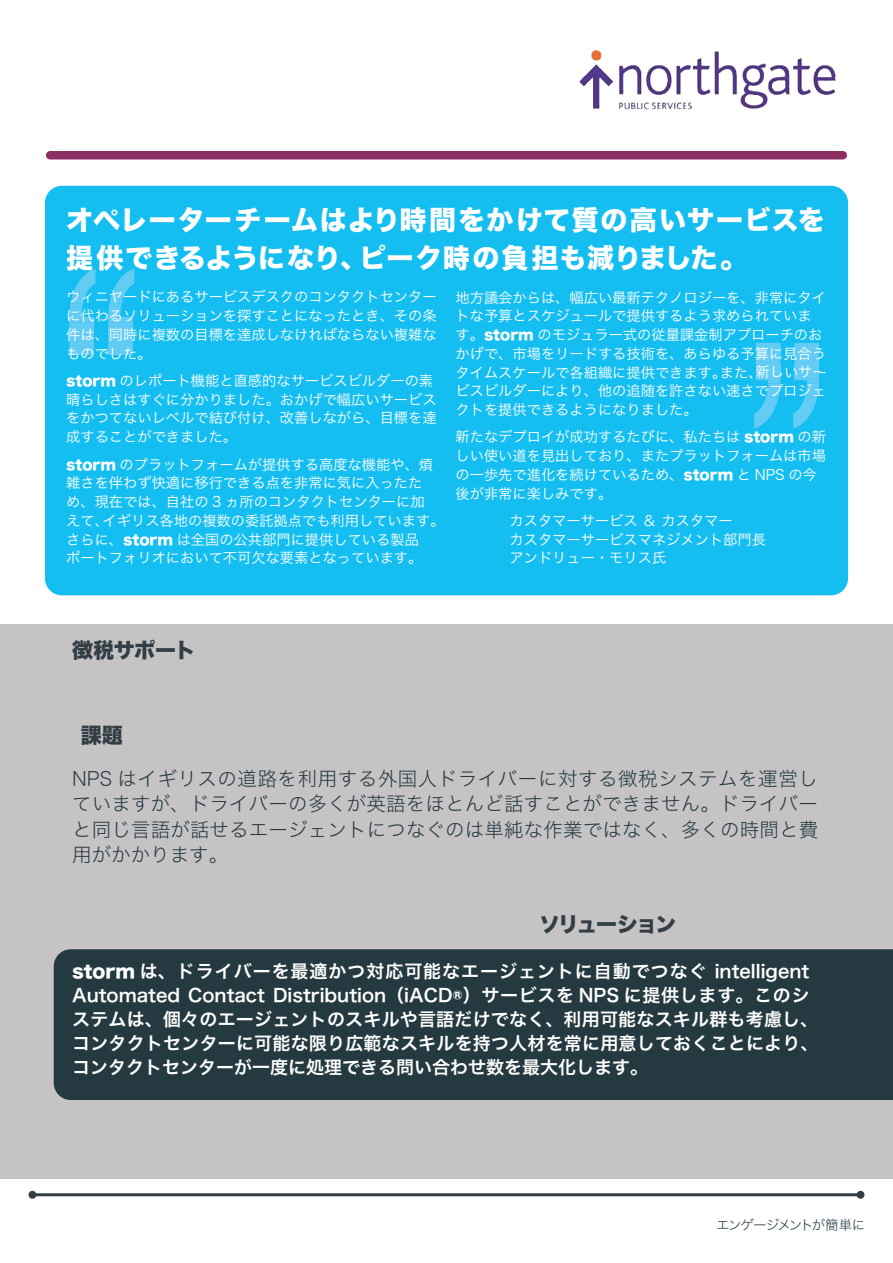
<style>
.page{position:relative;width:893px;height:1263px;background:#fff}
.page>*{position:absolute;margin:0;border:0;box-sizing:border-box;transform-origin:0 0}
.t1{font:27px "Hiragino Sans W8";letter-spacing:.045em;color:#fff}
.t2{font:27px "Hiragino Sans W8";letter-spacing:.025em;color:#fff}
.t3{font:21px "Hiragino Sans W8";letter-spacing:-.04em;color:#323e44}
.t4{font:21px "Hiragino Sans W8";letter-spacing:-.08em;color:#323e44}
.t5{font:19.5px/25.5px "Hiragino Sans W2";letter-spacing:.005em;color:#243940;text-align:justify}
.t6{font:18px/24px "Hiragino Sans W6";letter-spacing:.01em;color:#fff}
.t7{font:14.25px/18.8px "Hiragino Sans W3";color:#fff}
.t8{font:13.5px "Hiragino Sans W2";letter-spacing:-.085em;color:#243940}
.s1{font-family:"Hiragino Sans W8"}
</style>
<div class="page">
<div style="left:0;top:624px;width:893px;height:555px;background:#c6c3c5"></div>
<div style="left:45px;top:186px;width:803px;height:409px;background:#15bef1;border-radius:17px"></div>
<svg style="left:754px;top:343px;width:65px;height:86px"></svg>
<svg style="left:108px;top:268px;width:26px;height:79px"></svg>
<div style="left:108px;top:327px;width:25px;height:14px;background:#63ccf4"></div>
<div style="left:108px;top:347px;width:25px;height:7px;background:#63ccf4"></div>
<svg style="left:69px;top:269px;width:26px;height:78px"></svg>
<div style="left:69px;top:327px;width:25px;height:14px;background:#63ccf4"></div>
<div style="left:69px;top:347px;width:25px;height:7px;background:#63ccf4"></div>
<div style="left:46px;top:151px;width:801px;height:8px;background:#8d2e63;border-radius:4px"></div>
<hr style="left:33px;top:1193px;width:828px;height:3px;background:#323e44">
<div style="left:29px;top:1191px;width:7px;height:7px;background:#323e44;border-radius:50%"></div>
<div style="left:28px;top:1191px;width:8px;height:8px;border:2px solid #323e44;border-radius:50%"></div>
<div style="left:857px;top:1191px;width:7px;height:8px;border:2px solid #323e44;border-radius:50%"></div>
<div style="left:54px;top:949px;width:839px;height:151px;background:#243940"></div>
<img style="left:579px;top:50px;width:257px;height:60px">
<h1 class="t1" style="left:66px;top:205px;width:760px">オペレーターチームはより時間をかけて質の高いサービスを</h1>
<h1 class="t2" style="left:66px;top:243px;width:682px">提供できるようになり、ピーク時の負担も減りました。</h1>
<p class="t7" style="left:66px;top:287px;width:372px;text-align:justify">ウィニヤードにあるサービスデスクのコンタクトセンターに代わるソリューションを探すことになったとき、その条件は、同時に複数の目標を達成しなければならない複雑なものでした。</p>
<p class="t7" style="left:455px;top:287px;width:372px">地方議会からは、幅広い最新テクノロジーを、非常にタイトな予算とスケジュールで提供するよう求められています。<span class="s1">STORM</span> のモジュラー式の従量課金制アプローチのお</p>
<p class="t7" style="left:455px;top:343px;width:373px;text-align:justify">かげで、市場をリードする技術を、あらゆる予算に見合うタイムスケールで各組織に提供できます。また、新しいサービスビルダーにより、他の追随を許さない速さでプロジェ</p>
<p class="t7" style="left:66px;top:370px;width:372px"><span class="s1">STORM</span> のレポート機能と直感的なサービスビルダーの素晴らしさはすぐに分かりました。おかげで幅広いサービスをかつてないレベルで結び付け、改善しながら、目標を達成することができました。</p>
<p class="t7" style="left:66px;top:454px;width:380px"><span class="s1">STORM</span> のプラットフォームが提供する高度な機能や、煩雑さを伴わず快適に移行できる点を非常に気に入ったた<br>め、現在では、自社の 3 ヵ所のコンタクトセンターに加<br>えて、イギリス各地の複数の委託拠点でも利用しています。さらに、<span class="s1">STORM</span> は全国の公共部門に提供している製品<br>ポートフォリオにおいて不可欠な要素となっています。</p>
<p class="t7" style="left:455px;top:395px;width:372px;line-height:27.3px">クトを提供できるようになりました。<br>新たなデプロイが成功するたびに、私たちは <span class="s1">STORM</span> の新</p>
<p class="t7" style="left:455px;top:445px;width:372px">しい使い道を見出しており、またプラットフォームは市場の一歩先で進化を続けているため、<span class="s1">STORM</span> と NPS の今後が非常に楽しみです。</p>
<p class="t7" style="left:509px;top:510px;width:258px">カスタマーサービス ＆ カスタマー<br>カスタマーサービスマネジメント部門長アンドリュー・モリス氏</p>
<h2 class="t3" style="left:72px;top:639px;width:125px">徴税サポート</h2>
<h2 class="t3" style="left:81px;top:723px;width:43px">課題</h2>
<h3 class="t5" style="left:72px;top:764px;width:747px">NPS はイギリスの道路を利用する外国人ドライバーに対する徴税システムを運営していますが、ドライバーの多くが英語をほとんど話すことができません。ドライバーと同じ言語が話せるエージェントにつなぐのは単純な作業ではなく、多くの時間と費用がかかります。</h3>
<h2 class="t4" style="left:539px;top:912px;width:139px">ソリューション</h2>
<p class="t6" style="left:72px;top:958px;width:748px"><span class="s1">STORM</span> は、ドライバーを最適かつ対応可能なエージェントに自動でつなぐ intelligent Automated Contact Distribution（iACD®）サービスを NPS に提供します。このシステムは、個々のエージェントのスキルや言語だけでなく、利用可能なスキル群も考慮し、コンタクトセンターに可能な限り広範なスキルを持つ人材を常に用意しておくことにより、コンタクトセンターが一度に処理できる問い合わせ数を最大化します。</p>
<p class="t8" style="left:716px;top:1213px;width:151px">エンゲージメントが簡単に</p>
</div>
